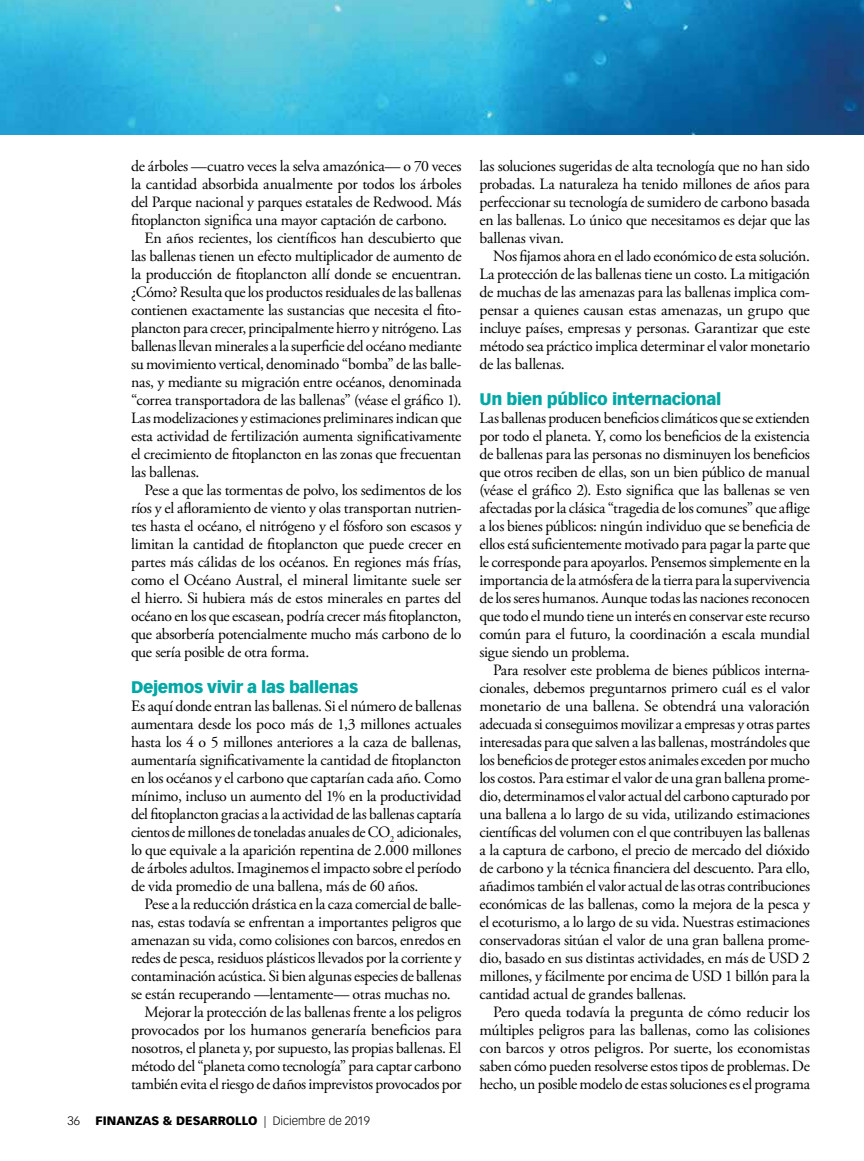
<style>
.page{position:relative;width:864px;height:1161px;background:#fff}
.page>*{position:absolute;margin:0;border:0;box-sizing:border-box;transform-origin:0 0}
.t1{font:900 16.5px "Vectora LT Std";letter-spacing:-.025em;color:#00a8a5}
.t2{font:15.75px/18px "Adobe Garamond Pro";letter-spacing:-.02em;color:#000;text-align:justify}
.t3{font:900 12px "Vectora LT Std";color:#000}
.t4{font:300 12px "Vectora LT Std";color:#000}
.s1{font-weight:300}
</style>
<div class="page">
<img style="left:0;top:0;width:864px;height:135px">
<p class="t2" style="left:131px;top:158px;width:332px">de árboles —cuatro veces la selva amazónica— o 70 veces</p>
<p class="t2" style="left:131px;top:176px;width:332px">la cantidad absorbida anualmente por todos los árboles</p>
<p class="t2" style="left:131px;top:194px;width:332px">del Parque nacional y parques estatales de Redwood. Más</p>
<p class="t2" style="left:131px;top:212px;width:317px">fitoplancton significa una mayor captación de carbono.</p>
<p class="t2" style="left:145px;top:230px;width:318px">En años recientes, los científicos han descubierto que</p>
<p class="t2" style="left:131px;top:248px;width:332px">las ballenas tienen un efecto multiplicador de aumento de</p>
<p class="t2" style="left:131px;top:266px;width:332px">la producción de fitoplancton allí donde se encuentran.</p>
<p class="t2" style="left:131px;top:284px;width:332px">¿Cómo? Resulta que los productos residuales de las ballenas</p>
<p class="t2" style="left:131px;top:302px;width:332px">contienen exactamente las sustancias que necesita el fito-</p>
<p class="t2" style="left:131px;top:320px;width:332px">plancton para crecer, principalmente hierro y nitrógeno. Las</p>
<p class="t2" style="left:131px;top:338px;width:332px">ballenas llevan minerales a la superficie del océano mediante</p>
<p class="t2" style="left:131px;top:356px;width:332px">su movimiento vertical, denominado “bomba” de las balle-</p>
<p class="t2" style="left:131px;top:374px;width:332px">nas, y mediante su migración entre océanos, denominada</p>
<p class="t2" style="left:131px;top:392px;width:332px">“correa transportadora de las ballenas” (véase el gráfico 1).</p>
<p class="t2" style="left:131px;top:410px;width:332px">Las modelizaciones y estimaciones preliminares indican que</p>
<p class="t2" style="left:131px;top:428px;width:332px">esta actividad de fertilización aumenta significativamente</p>
<p class="t2" style="left:131px;top:446px;width:332px">el crecimiento de fitoplancton en las zonas que frecuentan</p>
<p class="t2" style="left:131px;top:464px;width:70px">las ballenas.</p>
<p class="t2" style="left:145px;top:482px;width:318px">Pese a que las tormentas de polvo, los sedimentos de los</p>
<p class="t2" style="left:131px;top:500px;width:332px">ríos y el afloramiento de viento y olas transportan nutrien-</p>
<p class="t2" style="left:131px;top:518px;width:332px">tes hasta el océano, el nitrógeno y el fósforo son escasos y</p>
<p class="t2" style="left:131px;top:536px;width:332px">limitan la cantidad de fitoplancton que puede crecer en</p>
<p class="t2" style="left:131px;top:554px;width:332px">partes más cálidas de los océanos. En regiones más frías,</p>
<p class="t2" style="left:131px;top:572px;width:332px">como el Océano Austral, el mineral limitante suele ser</p>
<p class="t2" style="left:131px;top:590px;width:332px">el hierro. Si hubiera más de estos minerales en partes del</p>
<p class="t2" style="left:131px;top:608px;width:332px">océano en los que escasean, podría crecer más fitoplancton,</p>
<p class="t2" style="left:131px;top:626px;width:332px">que absorbería potencialmente mucho más carbono de lo</p>
<p class="t2" style="left:131px;top:644px;width:180px">que sería posible de otra forma.</p>
<p class="t1" style="left:131px;top:677px;width:229px">Dejemos vivir a las ballenas</p>
<p class="t2" style="left:131px;top:698px;width:332px">Es aquí donde entran las ballenas. Si el número de ballenas aumentara desde los poco más de 1,3 millones actuales hasta los 4 o 5 millones anteriores a la caza de ballenas, aumentaría significativamente la cantidad de fitoplancton en los océanos y el carbono que captarían cada año. Como mínimo, incluso un aumento del 1% en la productividad del fitoplancton gracias a la actividad de las ballenas captaría cientos de millones de toneladas anuales de CO<sub>2</sub> adicionales, lo que equivale a la aparición repentina de 2.000 millones de árboles adultos. Imaginemos el impacto sobre el período de vida promedio de una ballena, más de 60 años.</p>
<p class="t2" style="left:145px;top:896px;width:318px">Pese a la reducción drástica en la caza comercial de balle-</p>
<p class="t2" style="left:131px;top:914px;width:332px">nas, estas todavía se enfrentan a importantes peligros que</p>
<p class="t2" style="left:131px;top:932px;width:332px">amenazan su vida, como colisiones con barcos, enredos en</p>
<p class="t2" style="left:131px;top:950px;width:332px">redes de pesca, residuos plásticos llevados por la corriente y</p>
<p class="t2" style="left:131px;top:968px;width:332px">contaminación acústica. Si bien algunas especies de ballenas</p>
<p class="t2" style="left:131px;top:986px;width:321px">se están recuperando —lentamente— otras muchas no.</p>
<p class="t2" style="left:145px;top:1004px;width:319px">Mejorar la protección de las ballenas frente a los peligros</p>
<p class="t2" style="left:131px;top:1022px;width:332px">provocados por los humanos generaría beneficios para</p>
<p class="t2" style="left:131px;top:1040px;width:332px">nosotros, el planeta y, por supuesto, las propias ballenas. El</p>
<p class="t2" style="left:131px;top:1058px;width:332px">método del “planeta como tecnología” para captar carbono</p>
<p class="t2" style="left:131px;top:1076px;width:332px">también evita el riesgo de daños imprevistos provocados por</p>
<p class="t4" style="left:68px;top:1114px;width:14px">36</p>
<p class="t3" style="left:96px;top:1113px;width:276px">FINANZAS &amp; DESARROLLO <span class="s1">| Diciembre de 2019</span></p>
<p class="t2" style="left:480px;top:158px;width:332px">las soluciones sugeridas de alta tecnología que no han sido probadas. La naturaleza ha tenido millones de años para perfeccionar su tecnología de sumidero de carbono basada en las ballenas. Lo único que necesitamos es dejar que las ballenas vivan.</p>
<p class="t2" style="left:480px;top:248px;width:332px;text-indent:14px">Nos fijamos ahora en el lado económico de esta solución.<br>La protección de las ballenas tiene un costo. La mitigación de muchas de las amenazas para las ballenas implica com&shy;pensar a quienes causan estas amenazas, un grupo que incluye países, empresas y personas. Garantizar que este método sea práctico implica determinar el valor monetario de las ballenas.</p>
<p class="t1" style="left:480px;top:389px;width:243px">Un bien público internacional</p>
<p class="t2" style="left:480px;top:410px;width:332px">Las ballenas producen beneficios climáticos que se extienden por todo el planeta. Y, como los beneficios de la existencia de ballenas para las personas no disminuyen los beneficios que otros reciben de ellas, son un bien público de manual (véase el gráfico 2). Esto significa que las ballenas se ven afectadas por la clásica “tragedia de los comunes” que aflige a los bienes públicos: ningún individuo que se beneficia de ellos está suficientemente motivado para pagar la parte que le corresponde para apoyarlos. Pensemos simplemente en la importancia de la atmósfera de la tierra para la supervivencia de los seres humanos. Aunque todas las naciones reconocen que todo el mundo tiene un interés en conservar este recurso común para el futuro, la coordinación a escala mundial sigue siendo un problema.</p>
<p class="t2" style="left:480px;top:662px;width:332px;text-indent:13px">Para resolver este problema de bienes públicos interna&shy;cionales, debemos preguntarnos primero cuál es el valor monetario de una ballena. Se obtendrá una valoración adecuada si conseguimos movilizar a empresas y otras partes interesadas para que salven a las ballenas, mostrándoles que los beneficios de proteger estos animales exceden por mucho los costos. Para estimar el valor de una gran ballena prome&shy;dio, determinamos el valor actual del carbono capturado por una ballena a lo largo de su vida, utilizando estimaciones científicas del volumen con el que contribuyen las ballenas a la captura de carbono, el precio de mercado del dióxido de carbono y la técnica financiera del descuento. Para ello, añadimos también el valor actual de las otras contribuciones económicas de las ballenas, como la mejora de la pesca y el ecoturismo, a lo largo de su vida. Nuestras estimaciones conservadoras sitúan el valor de una gran ballena prome&shy;dio, basado en sus distintas actividades, en más de USD 2 millones, y fácilmente por encima de USD 1 billón para la cantidad actual de grandes ballenas.</p>
<p class="t2" style="left:480px;top:1004px;width:332px;text-indent:14px">Pero queda todavía la pregunta de cómo reducir los múltiples peligros para las ballenas, como las colisiones con barcos y otros peligros. Por suerte, los economistas saben cómo pueden resolverse estos tipos de problemas. De hecho, un posible modelo de estas soluciones es el programa</p>
</div>
